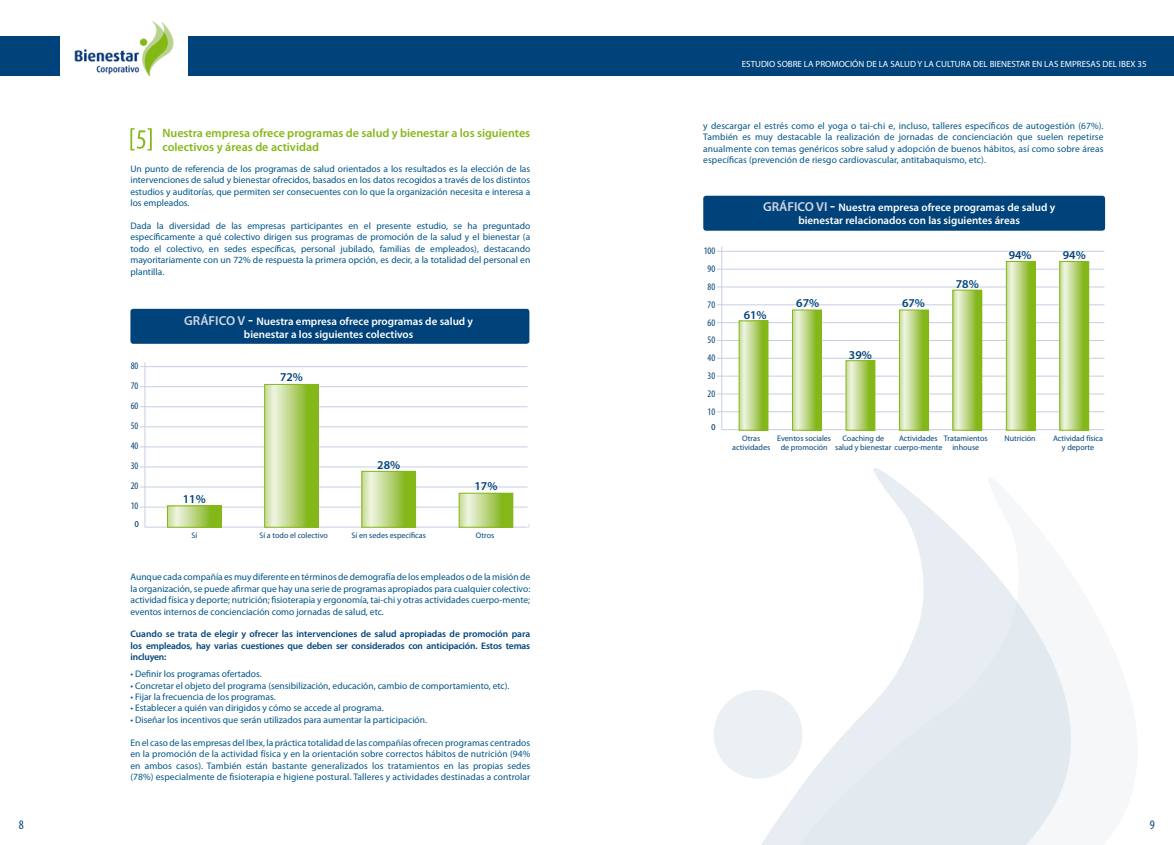
<style>
.page{position:relative;width:1174px;height:845px;background:#fff}
.page>*{position:absolute;margin:0;border:0;box-sizing:border-box;transform-origin:0 0}
.t1{font:condensed 13px "Myriad Pro";color:#00437a}
.t2{font:600 12px/14px "Myriad Pro";color:#84b819}
.t3{font:600 12px "Myriad Pro";color:#00437a}
.t4{font:condensed 12px "Myriad Pro";color:#00437a}
.t5{font:600 11px/13px "Myriad Pro";color:#fff;text-align:center}
.t6{font:condensed 10px "Myriad Pro";color:#00437a}
.t7{font:9.5px/11.4px "Myriad Pro";color:#005589;text-align:justify}
.t8{font:600 9.5px/11.4px "Myriad Pro";letter-spacing:-.015em;color:#00437a;text-align:justify}
.t9{font:9px "Myriad Pro";color:#fff}
.t10{font:8px/9.6px "Myriad Pro";color:#00437a;text-align:center}
.s1{font-size:13px;color:#d0d6e5}
.s2{font-size:16px}
</style>
<div class="page">
<div style="left:187px;top:36px;width:400px;height:40px;background:#00437a"></div>
<div style="left:0;top:36px;width:60px;height:40px;background:#00437a"></div>
<svg style="left:74px;top:22px;width:100px;height:55px"></svg>
<div style="left:587px;top:36px;width:587px;height:40px;background:#00437a"></div>
<svg style="left:130px;top:128px;width:22px;height:22px"></svg>
<hr style="left:145px;top:362px;width:1px;height:165px;background:#c7cfe1">
<div style="left:130px;top:309px;width:399px;height:35px;background:#00437a;border-radius:3px"></div>
<hr style="left:140px;top:366px;width:387px;height:1px;background:#c7cfe1">
<hr style="left:140px;top:386px;width:387px;height:1px;background:#c7cfe1">
<hr style="left:140px;top:406px;width:387px;height:1px;background:#c7cfe1">
<hr style="left:140px;top:426px;width:387px;height:1px;background:#c7cfe1">
<hr style="left:140px;top:446px;width:387px;height:1px;background:#c7cfe1">
<hr style="left:140px;top:466px;width:387px;height:1px;background:#c7cfe1">
<hr style="left:140px;top:487px;width:387px;height:1px;background:#c7cfe1">
<hr style="left:140px;top:507px;width:387px;height:1px;background:#c7cfe1">
<hr style="left:145px;top:527px;width:382px;height:1px;background:#c7cfe1">
<svg style="left:266px;top:386px;width:51px;height:139px"></svg>
<div style="left:264px;top:384px;width:55px;height:143px;border:1px solid #84b819"></div>
<svg style="left:364px;top:473px;width:50px;height:52px"></svg>
<div style="left:362px;top:471px;width:54px;height:56px;border:1px solid #84b819"></div>
<svg style="left:461px;top:495px;width:50px;height:30px"></svg>
<div style="left:459px;top:493px;width:54px;height:34px;border:1px solid #84b819"></div>
<svg style="left:169px;top:508px;width:50px;height:17px"></svg>
<div style="left:167px;top:506px;width:54px;height:21px;border:1px solid #84b819"></div>
<div style="left:703px;top:196px;width:402px;height:35px;background:#00437a;border-radius:3px"></div>
<hr style="left:717px;top:269px;width:387px;height:1px;background:#c7cfe1">
<hr style="left:717px;top:251px;width:387px;height:1px;background:#c7cfe1">
<hr style="left:717px;top:287px;width:387px;height:1px;background:#c7cfe1">
<hr style="left:717px;top:304px;width:387px;height:1px;background:#c7cfe1">
<hr style="left:717px;top:322px;width:387px;height:1px;background:#c7cfe1">
<hr style="left:717px;top:340px;width:387px;height:1px;background:#c7cfe1">
<hr style="left:717px;top:358px;width:387px;height:1px;background:#c7cfe1">
<hr style="left:717px;top:376px;width:387px;height:1px;background:#c7cfe1">
<hr style="left:717px;top:393px;width:387px;height:1px;background:#c7cfe1">
<hr style="left:717px;top:411px;width:387px;height:1px;background:#c7cfe1">
<hr style="left:722px;top:429px;width:382px;height:1px;background:#c7cfe1">
<hr style="left:721px;top:247px;width:1px;height:183px;background:#c7cfe1">
<svg style="left:741px;top:323px;width:25px;height:105px"></svg>
<div style="left:739px;top:321px;width:29px;height:109px;border:1px solid #84b819"></div>
<svg style="left:794px;top:312px;width:25px;height:116px"></svg>
<div style="left:792px;top:310px;width:29px;height:120px;border:1px solid #84b819"></div>
<svg style="left:847px;top:362px;width:26px;height:66px"></svg>
<div style="left:845px;top:360px;width:30px;height:70px;border:1px solid #84b819"></div>
<svg style="left:901px;top:312px;width:25px;height:116px"></svg>
<div style="left:899px;top:310px;width:29px;height:120px;border:1px solid #84b819"></div>
<svg style="left:954px;top:292px;width:26px;height:136px"></svg>
<div style="left:952px;top:290px;width:30px;height:140px;border:1px solid #84b819"></div>
<svg style="left:1008px;top:263px;width:25px;height:165px"></svg>
<div style="left:1006px;top:261px;width:29px;height:169px;border:1px solid #84b819"></div>
<svg style="left:1061px;top:263px;width:26px;height:165px"></svg>
<div style="left:1059px;top:261px;width:30px;height:169px;border:1px solid #84b819"></div>
<svg style="left:714px;top:468px;width:357px;height:377px"></svg>
<h1 class="t1" style="left:19px;top:817px;width:7px">8</h1>
<p class="t2" style="left:162px;top:125px;width:369px">Nuestra empresa ofrece programas de salud y bienestar a los siguientes colectivos y áreas de actividad</p>
<p class="t7" style="left:130px;top:163px;width:401px">Un punto de referencia de los programas de salud orientados a los resultados es la elección de las intervenciones de salud y bienestar ofrecidos, basados en los datos recogidos a través de los distintos estudios y auditorías, que permiten ser consecuentes con lo que la organización necesita e interesa a los empleados.</p>
<p class="t7" style="left:130px;top:220px;width:401px">Dada la diversidad de las empresas participantes en el presente estudio, se ha preguntado específicamente a qué colectivo dirigen sus programas de promoción de la salud y el bienestar (a todo el colectivo, en sedes específicas, personal jubilado, familias de empleados), destacando mayoritariamente con un 72% de respuesta la primera opción, es decir, a la totalidad del personal en plantilla.</p>
<p class="t6" style="left:131px;top:360px;width:9px">80</p>
<p class="t6" style="left:131px;top:380px;width:9px">70</p>
<p class="t6" style="left:131px;top:400px;width:9px">60</p>
<p class="t6" style="left:131px;top:420px;width:9px">50</p>
<p class="t6" style="left:131px;top:440px;width:9px">40</p>
<p class="t6" style="left:131px;top:460px;width:9px">30</p>
<p class="t6" style="left:131px;top:480px;width:9px">20</p>
<p class="t6" style="left:131px;top:500px;width:9px">10</p>
<p class="t4" style="left:134px;top:516px;width:6px">o</p>
<p class="t5" style="left:184px;top:314px;width:290px"><span class="s1">GRÁFICO V</span> <span class="s2">-</span> Nuestra empresa ofrece programas de salud y bienestar a los siguientes colectivos</p>
<p class="t3" style="left:183px;top:491px;width:24px">11%</p>
<p class="t3" style="left:280px;top:370px;width:24px">72%</p>
<p class="t3" style="left:377px;top:457px;width:24px">28%</p>
<p class="t3" style="left:474px;top:478px;width:24px">17%</p>
<p class="t10" style="left:191px;top:530px;width:7px">Sí</p>
<p class="t10" style="left:259px;top:530px;width:70px">Sí a todo el colectivo</p>
<p class="t10" style="left:352px;top:530px;width:76px">Sí en sedes específicas</p>
<p class="t10" style="left:476px;top:530px;width:20px">Otros</p>
<p class="t7" style="left:130px;top:571px;width:401px">Aunque cada compañía es muy diferente en términos de demografía de los empleados o de la misión de la organización, se puede afirmar que hay una serie de programas apropiados para cualquier colectivo: actividad física y deporte; nutrición; fisioterapia y ergonomía, tai-chi y otras actividades cuerpo-mente; eventos internos de concienciación como jornadas de salud, etc.</p>
<p class="t8" style="left:130px;top:628px;width:401px">Cuando se trata de elegir y ofrecer las intervenciones de salud apropiadas de promoción para los empleados, hay varias cuestiones que deben ser considerados con anticipación. Estos temas incluyen:</p>
<p class="t7" style="left:130px;top:668px;width:133px">• Definir los programas ofertados.</p>
<p class="t7" style="left:130px;top:679px;width:380px">• Concretar el objeto del programa (sensibilización, educación, cambio de comportamiento, etc).</p>
<p class="t7" style="left:130px;top:691px;width:147px">• Fijar la frecuencia de los programas.</p>
<p class="t7" style="left:130px;top:702px;width:255px">• Establecer a quién van dirigidos y cómo se accede al programa.</p>
<p class="t7" style="left:130px;top:714px;width:298px">• Diseñar los incentivos que serán utilizados para aumentar la participación.</p>
<p class="t7" style="left:130px;top:736px;width:401px">En el caso de las empresas del Ibex, la práctica totalidad de las compañías ofrecen programas centrados en la promoción de la actividad física y en la orientación sobre correctos hábitos de nutrición (94% en ambos casos). También están bastante generalizados los tratamientos en las propias sedes (78%) especialmente de fisioterapia e higiene postural. Talleres y actividades destinadas a controlar</p>
<p class="t9" style="left:742px;top:59px;width:406px">ESTUDIO SOBRE LA PROMOCIÓN DE LA SALUD Y LA CULTURA DEL BIENESTAR EN LAS EMPRESAS DEL IBEX 35</p>
<p class="t7" style="left:703px;top:120px;width:402px">y descargar el estrés como el yoga o tai-chi e, incluso, talleres específicos de autogestión (67%).<br>También es muy destacable la realización de jornadas de concienciación que suelen repetirse anualmente con temas genéricos sobre salud y adopción de buenos hábitos, así como sobre áreas específicas (prevención de riesgo cardiovascular, antitabaquismo, etc).</p>
<p class="t5" style="left:763px;top:201px;width:293px"><span class="s1">GRÁFICO VI</span> <span class="s2">-</span> Nuestra empresa ofrece programas de salud y bienestar relacionados con las siguientes áreas</p>
<p class="t6" style="left:703px;top:245px;width:13px">100</p>
<p class="t6" style="left:707px;top:263px;width:9px">90</p>
<p class="t6" style="left:707px;top:280px;width:9px">80</p>
<p class="t6" style="left:707px;top:298px;width:9px">70</p>
<p class="t6" style="left:707px;top:316px;width:9px">60</p>
<p class="t6" style="left:707px;top:334px;width:9px">50</p>
<p class="t6" style="left:707px;top:352px;width:9px">40</p>
<p class="t6" style="left:707px;top:370px;width:9px">30</p>
<p class="t6" style="left:707px;top:387px;width:9px">20</p>
<p class="t6" style="left:707px;top:405px;width:9px">10</p>
<p class="t4" style="left:711px;top:419px;width:6px">o</p>
<p class="t3" style="left:743px;top:307px;width:24px">61%</p>
<p class="t3" style="left:796px;top:296px;width:24px">67%</p>
<p class="t3" style="left:902px;top:296px;width:24px">67%</p>
<p class="t3" style="left:849px;top:347px;width:24px">39%</p>
<p class="t3" style="left:956px;top:276px;width:24px">78%</p>
<p class="t3" style="left:1008px;top:247px;width:24px">94%</p>
<p class="t3" style="left:1062px;top:247px;width:24px">94%</p>
<p class="t10" style="left:899px;top:433px;width:40px">Actividades</p>
<p class="t10" style="left:944px;top:433px;width:45px">Tratamientos inhouse</p>
<p class="t10" style="left:1004px;top:433px;width:33px">Nutrición</p>
<p class="t10" style="left:1053px;top:433px;width:51px">Actividad física y deporte</p>
<p class="t10" style="left:732px;top:433px;width:39px">Otras actividades</p>
<p class="t10" style="left:777px;top:433px;width:55px">Eventos sociales de promoción</p>
<p class="t10" style="left:835px;top:433px;width:109px;text-align:left;text-indent:7px">Coaching de<br>salud y bienestar cuerpo-mente</p>
<h1 class="t1" style="left:1150px;top:817px;width:7px">9</h1>
</div>
